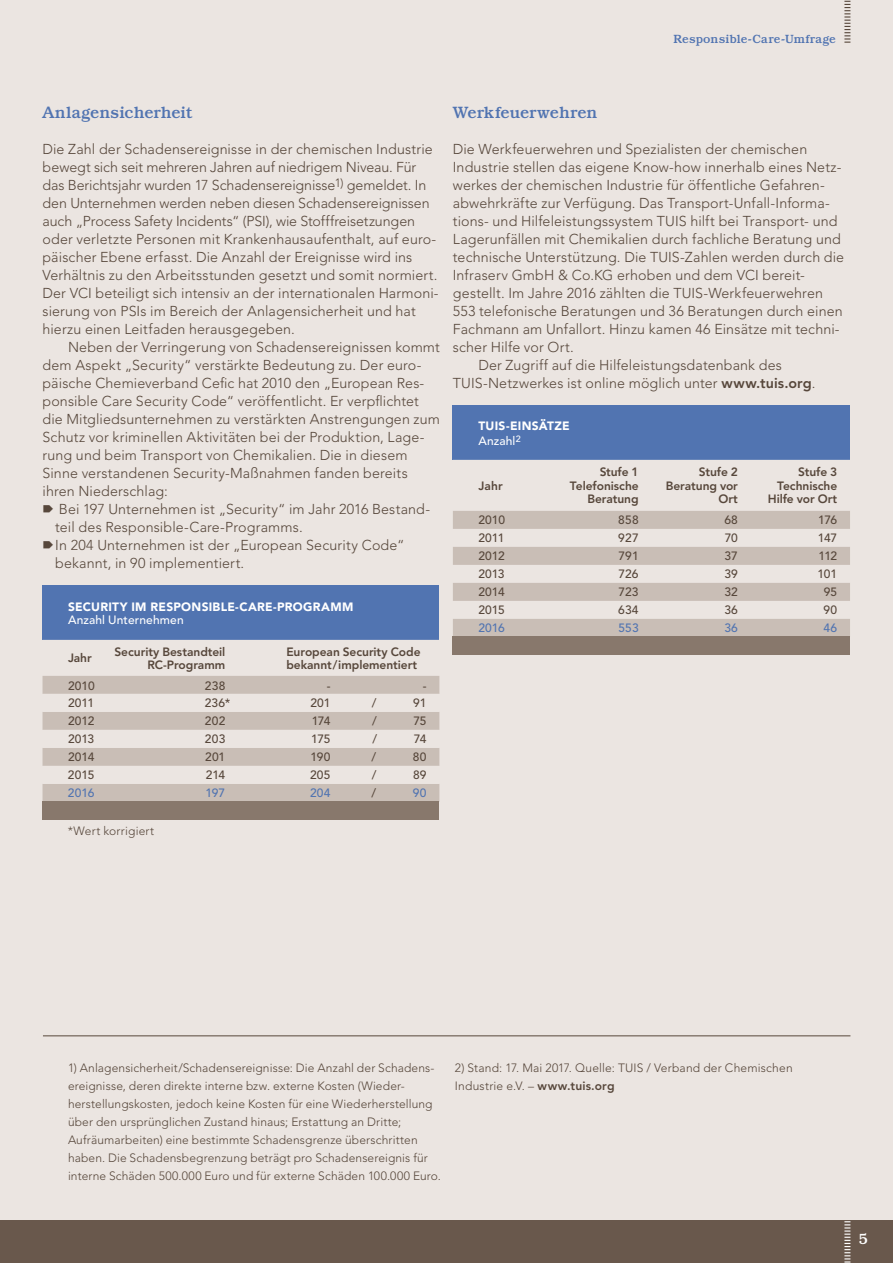
<style>
.page{position:relative;width:893px;height:1263px;background:#ebe5e1}
.page>*{position:absolute;margin:0;border:0;box-sizing:border-box;transform-origin:0 0}
.t1{font:500 16.5px "Bookman Std";letter-spacing:-.005em;color:#5174b1}
.t2{font:500 15px "Bookman Std";color:#fff}
.t3{font:300 14.25px/18px "Avenir LT Std";letter-spacing:.01em;color:#57473b}
.t4{font:300 12px/18px "Avenir LT Std";letter-spacing:.01em;color:#57473b}
.t5{font:800 12px/13.5px "Avenir LT Std";letter-spacing:-.005em;color:#57473b;text-align:right}
.t6{font:500 12px "Avenir LT Std";color:#57473b}
.t7{font:900 12px/15px "Avenir LT Std";letter-spacing:.025em;color:#fff}
.t8{font:500 12px "Bookman Std";letter-spacing:.005em;color:#5174b1}
.t9{font:500 12px "Avenir LT Std";letter-spacing:.01em;color:#5174b1}
.t10{font:500 12px "Avenir LT Std";letter-spacing:.015em;color:#fff}
.s1{font-family:"VCI Zeichen";font-weight:400;font-size:10.5px}
.s2{font-weight:800}
.s3{font-weight:500}
</style>
<div class="page">
<svg style="left:844px;top:0;width:6px;height:43px"></svg>
<div style="left:0;top:1220px;width:893px;height:43px;background:#69584c"></div>
<svg style="left:844px;top:1221px;width:6px;height:42px"></svg>
<div style="left:43px;top:586px;width:396px;height:54px;background:#5174b1"></div>
<div style="left:43px;top:676px;width:396px;height:126px;background:#c9beb6"></div>
<svg style="left:43px;top:694px;width:396px;height:90px"></svg>
<div style="left:43px;top:802px;width:396px;height:18px;background:#88786c"></div>
<div style="left:453px;top:406px;width:397px;height:54px;background:#5174b1"></div>
<svg style="left:453px;top:511px;width:397px;height:126px;fill:#c9beb6"></svg>
<div style="left:453px;top:637px;width:397px;height:18px;background:#88786c"></div>
<hr style="left:43px;top:1035px;width:807px;height:1px;background:#57473b">
<p class="t8" style="left:673px;top:32px;width:164px">Responsible-Care-Umfrage</p>
<p class="t1" style="left:43px;top:102px;width:151px">Anlagensicherheit</p>
<p class="t3" style="left:43px;top:140px;width:398px">Die Zahl der Schadensereignisse in der chemischen Industrie bewegt sich seit mehreren Jahren auf niedrigem Niveau. Für das Berichtsjahr wurden 17 Schadensereignisse<sup>1)</sup> gemeldet. In den Unternehmen werden neben diesen Schadensereignissen auch „Process Safety Incidents“ (PSI), wie Stofffreisetzungen oder verletzte Personen mit Krankenhausaufenthalt, auf euro&shy;päischer Ebene erfasst. Die Anzahl der Ereignisse wird ins Verhältnis zu den Arbeitsstunden gesetzt und somit normiert.<br>Der VCI beteiligt sich intensiv an der internationalen Harmoni&shy;sierung von PSIs im Bereich der Anlagensicherheit und hat hierzu einen Leitfaden herausgegeben.</p>
<p class="t3" style="left:68px;top:338px;width:373px">Neben der Verringerung von Schadensereignissen kommt</p>
<p class="t3" style="left:43px;top:356px;width:379px">dem Aspekt „Security“ verstärkte Bedeutung zu. Der euro-</p>
<p class="t3" style="left:43px;top:374px;width:383px">päische Chemieverband Cefic hat 2010 den „European Res-</p>
<p class="t3" style="left:43px;top:392px;width:378px">ponsible Care Security Code“ veröffentlicht. Er verpflichtet</p>
<p class="t3" style="left:43px;top:410px;width:399px">die Mitgliedsunternehmen zu verstärkten Anstrengungen zum</p>
<p class="t3" style="left:43px;top:428px;width:383px">Schutz vor kriminellen Aktivitäten bei der Produktion, Lage-</p>
<p class="t3" style="left:43px;top:446px;width:367px">rung und beim Transport von Chemikalien. Die in diesem</p>
<p class="t3" style="left:43px;top:464px;width:367px">Sinne verstandenen Security-Maßnahmen fanden bereits</p>
<p class="t3" style="left:43px;top:482px;width:127px">ihren Niederschlag:</p>
<p class="t3" style="left:43px;top:500px;width:389px"><span class="s1">A</span> Bei 197 Unternehmen ist „Security“ im Jahr 2016 Bestand-</p>
<p class="t3" style="left:55px;top:518px;width:249px">teil des Responsible-Care-Programms.</p>
<p class="t3" style="left:43px;top:536px;width:363px"><span class="s1">A</span>In 204 Unternehmen ist der „European Security Code“</p>
<p class="t3" style="left:55px;top:554px;width:190px">bekannt, in 90 implementiert.</p>
<p class="t7" style="left:68px;top:599px;width:287px">SECURITY IM RESPONSIBLE-CARE-PROGRAMM</p>
<p class="t10" style="left:68px;top:613px;width:117px">Anzahl Unternehmen</p>
<p class="t5" style="left:68px;top:651px;width:25px">Jahr</p>
<p class="t5" style="left:115px;top:645px;width:112px">Security Bestandteil<br>RC-Programm</p>
<p class="t5" style="left:286px;top:645px;width:136px;text-align:left">European Security Code bekannt/implementiert</p>
<p class="t6" style="left:68px;top:679px;width:28px">2010</p>
<p class="t6" style="left:205px;top:679px;width:22px">238</p>
<p class="t6" style="left:327px;top:679px;width:5px">-</p>
<p class="t6" style="left:423px;top:679px;width:5px">-</p>
<p class="t6" style="left:68px;top:696px;width:28px">2011</p>
<p class="t6" style="left:205px;top:696px;width:27px">236*</p>
<p class="t6" style="left:310px;top:696px;width:22px">201</p>
<p class="t6" style="left:372px;top:696px;width:6px">/</p>
<p class="t6" style="left:413px;top:696px;width:15px">91</p>
<p class="t6" style="left:68px;top:714px;width:28px">2012</p>
<p class="t6" style="left:205px;top:714px;width:22px">202</p>
<p class="t6" style="left:312px;top:714px;width:20px">174</p>
<p class="t6" style="left:372px;top:714px;width:6px">/</p>
<p class="t6" style="left:413px;top:714px;width:15px">75</p>
<p class="t6" style="left:68px;top:732px;width:28px">2013</p>
<p class="t6" style="left:205px;top:732px;width:22px">203</p>
<p class="t6" style="left:311px;top:732px;width:21px">175</p>
<p class="t6" style="left:373px;top:732px;width:6px">/</p>
<p class="t6" style="left:414px;top:732px;width:14px">74</p>
<p class="t6" style="left:68px;top:750px;width:28px">2014</p>
<p class="t6" style="left:205px;top:750px;width:22px">201</p>
<p class="t6" style="left:311px;top:750px;width:21px">190</p>
<p class="t6" style="left:371px;top:750px;width:6px">/</p>
<p class="t6" style="left:413px;top:750px;width:15px">80</p>
<p class="t6" style="left:68px;top:768px;width:28px">2015</p>
<p class="t6" style="left:206px;top:768px;width:21px">214</p>
<p class="t6" style="left:310px;top:768px;width:22px">205</p>
<p class="t6" style="left:372px;top:768px;width:6px">/</p>
<p class="t6" style="left:413px;top:768px;width:15px">89</p>
<p class="t9" style="left:68px;top:786px;width:28px">2016</p>
<p class="t9" style="left:206px;top:786px;width:21px">197</p>
<p class="t9" style="left:310px;top:786px;width:22px">204</p>
<p class="t6" style="left:372px;top:786px;width:6px">/</p>
<p class="t9" style="left:413px;top:786px;width:15px">90</p>
<p class="t4" style="left:68px;top:822px;width:88px">*Wert korrigiert</p>
<p class="t1" style="left:453px;top:102px;width:146px">Werkfeuerwehren</p>
<p class="t3" style="left:453px;top:140px;width:356px">Die Werkfeuerwehren und Spezialisten der chemischen</p>
<p class="t3" style="left:453px;top:158px;width:390px">Industrie stellen das eigene Know-how innerhalb eines Netz-</p>
<p class="t3" style="left:453px;top:176px;width:372px">werkes der chemischen Industrie für öffentliche Gefahren-</p>
<p class="t3" style="left:453px;top:194px;width:378px">abwehrkräfte zur Verfügung. Das Transport-Unfall-Informa-</p>
<p class="t3" style="left:453px;top:212px;width:386px">tions- und Hilfeleistungssystem TUIS hilft bei Transport- und</p>
<p class="t3" style="left:453px;top:230px;width:389px">Lagerunfällen mit Chemikalien durch fachliche Beratung und</p>
<p class="t3" style="left:453px;top:248px;width:393px">technische Unterstützung. Die TUIS-Zahlen werden durch die</p>
<p class="t3" style="left:453px;top:266px;width:352px">Infraserv GmbH &amp; Co.KG erhoben und dem VCI bereit-</p>
<p class="t3" style="left:453px;top:284px;width:372px">gestellt. Im Jahre 2016 zählten die TUIS-Werkfeuerwehren</p>
<p class="t3" style="left:453px;top:302px;width:391px">553 telefonische Beratungen und 36 Beratungen durch einen</p>
<p class="t3" style="left:453px;top:320px;width:388px">Fachmann am Unfallort. Hinzu kamen 46 Einsätze mit techni-</p>
<p class="t3" style="left:453px;top:338px;width:122px">scher Hilfe vor Ort.</p>
<p class="t3" style="left:478px;top:356px;width:305px">Der Zugriff auf die Hilfeleistungsdatenbank des</p>
<p class="t3" style="left:453px;top:374px;width:364px">TUIS-Netzwerkes ist online möglich unter <span class="s2">www.tuis.org</span>.</p>
<p class="t7" style="left:478px;top:418px;width:93px">TU IS-EI NSÄTZE<br><span class="s3">Anzahl</span><sup>2</sup></p>
<p class="t5" style="left:478px;top:479px;width:26px">Jahr</p>
<p class="t5" style="left:570px;top:465px;width:70px">Stufe 1<br>Telefonische<br>Beratung</p>
<p class="t5" style="left:666px;top:465px;width:74px">Stufe 2<br>Beratung vor<br>Ort</p>
<p class="t5" style="left:768px;top:465px;width:71px">Stufe 3<br>Technische<br>Hilfe vor Ort</p>
<p class="t6" style="left:478px;top:513px;width:28px">2010</p>
<p class="t6" style="left:618px;top:513px;width:22px">858</p>
<p class="t6" style="left:724px;top:513px;width:15px">68</p>
<p class="t6" style="left:818px;top:513px;width:20px">176</p>
<p class="t6" style="left:478px;top:531px;width:28px">2011</p>
<p class="t6" style="left:618px;top:531px;width:22px">927</p>
<p class="t6" style="left:725px;top:531px;width:15px">70</p>
<p class="t6" style="left:818px;top:531px;width:21px">147</p>
<p class="t6" style="left:478px;top:549px;width:28px">2012</p>
<p class="t6" style="left:619px;top:549px;width:22px">791</p>
<p class="t6" style="left:724px;top:549px;width:15px">37</p>
<p class="t6" style="left:818px;top:549px;width:20px">112</p>
<p class="t6" style="left:478px;top:567px;width:28px">2013</p>
<p class="t6" style="left:619px;top:567px;width:22px">726</p>
<p class="t6" style="left:724px;top:567px;width:15px">39</p>
<p class="t6" style="left:817px;top:567px;width:21px">101</p>
<p class="t6" style="left:478px;top:585px;width:28px">2014</p>
<p class="t6" style="left:619px;top:585px;width:22px">723</p>
<p class="t6" style="left:724px;top:585px;width:15px">32</p>
<p class="t6" style="left:824px;top:585px;width:15px">95</p>
<p class="t6" style="left:478px;top:603px;width:28px">2015</p>
<p class="t6" style="left:618px;top:603px;width:22px">634</p>
<p class="t6" style="left:724px;top:603px;width:15px">36</p>
<p class="t6" style="left:824px;top:603px;width:15px">90</p>
<p class="t9" style="left:478px;top:621px;width:28px">2016</p>
<p class="t9" style="left:618px;top:621px;width:22px">553</p>
<p class="t9" style="left:724px;top:621px;width:15px">36</p>
<p class="t9" style="left:823px;top:621px;width:15px">46</p>
<p class="t4" style="left:68px;top:1059px;width:374px">1) Anlagensicherheit/Schadensereignisse: Die Anzahl der Schadens&shy;ereignisse, deren direkte interne bzw. externe Kosten (Wieder-- herstellungskosten, jedoch keine Kosten für eine Wiederherstellung über den ursprünglichen Zustand hinaus; Erstattung an Dritte; Aufräumarbeiten) eine bestimmte Schadensgrenze überschritten haben. Die Schadensbegrenzung beträgt pro Schadensereignis für interne Schäden 500.000 Euro und für externe Schäden 100.000 Euro.</p>
<p class="t4" style="left:455px;top:1059px;width:339px">2) Stand: 17. Mai 2017. Quelle: TUIS / Verband der Chemischen<br>Industrie e.V. – <span class="s2">www.tuis.org</span></p>
<p class="t2" style="left:859px;top:1230px;width:11px">5</p>
</div>
